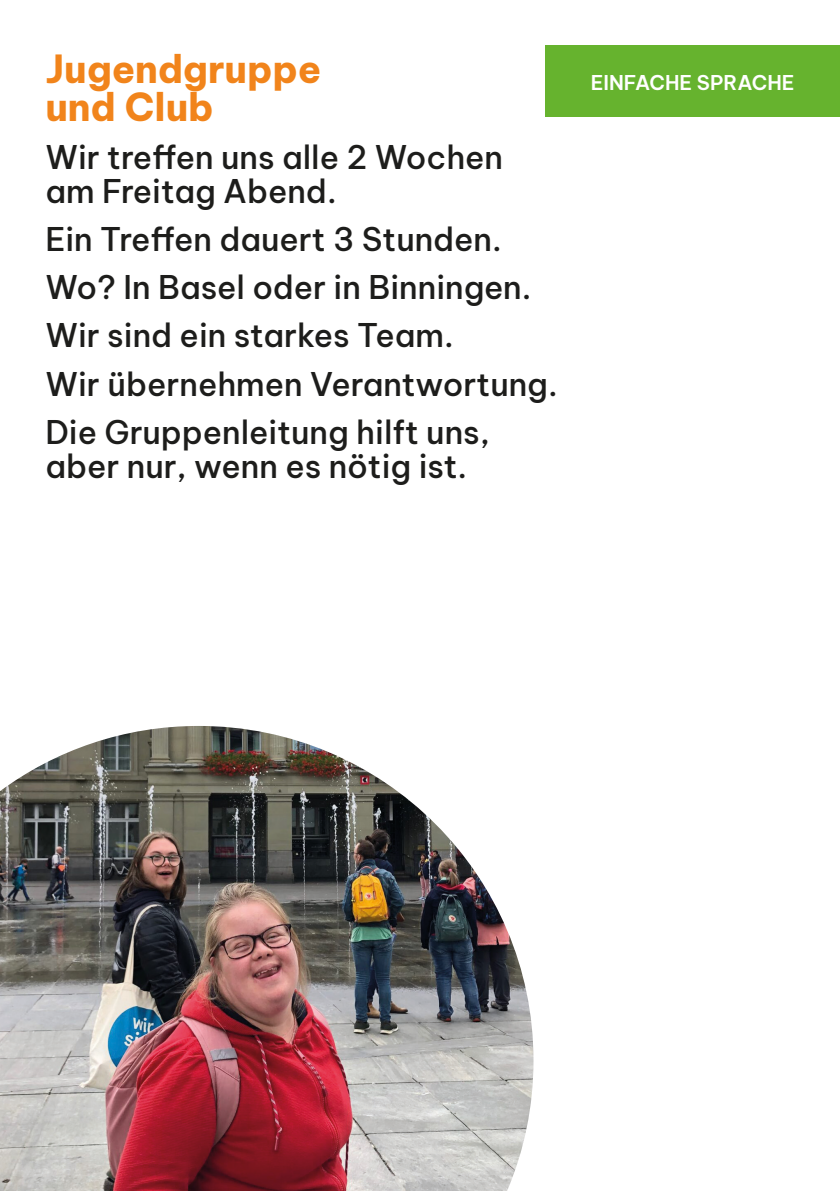
<style>
.page{position:relative;width:840px;height:1191px;background:#fff}
.page>*{position:absolute;margin:0;border:0;box-sizing:border-box;transform-origin:0 0}
.t1{font:700 38px "Be Vietnam Pro";color:#f1841b}
.t2{font:500 32px "Be Vietnam Pro";color:#1d1d1b}
.t3{font:600 20px "Be Vietnam Pro";color:#fff}
</style>
<div class="page">
<img style="left:0;top:726px;width:533px;height:465px">
<div style="left:545px;top:45px;width:294px;height:72px;background:#66b32e"></div>
<p class="t1" style="left:45px;top:37px;width:277px">Jugendgruppe</p>
<p class="t1" style="left:45px;top:75px;width:170px">und Club</p>
<p class="t2" style="left:45px;top:131px;width:459px">Wir treffen uns alle 2 Wochen</p>
<p class="t2" style="left:45px;top:165px;width:292px">am Freitag Abend.</p>
<p class="t2" style="left:45px;top:213px;width:457px">Ein Treffen dauert 3 Stunden.</p>
<p class="t2" style="left:45px;top:261px;width:487px">Wo? In Basel oder in Binningen.</p>
<p class="t2" style="left:45px;top:309px;width:409px">Wir sind ein starkes Team.</p>
<p class="t2" style="left:45px;top:357px;width:513px">Wir übernehmen Verantwortung.</p>
<p class="t2" style="left:45px;top:405px;width:446px">Die Gruppenleitung hilft uns,</p>
<p class="t2" style="left:45px;top:439px;width:423px">aber nur, wenn es nötig ist.</p>
<p class="t3" style="left:590px;top:66px;width:205px">EINFACHE SPRACHE</p>
</div>
